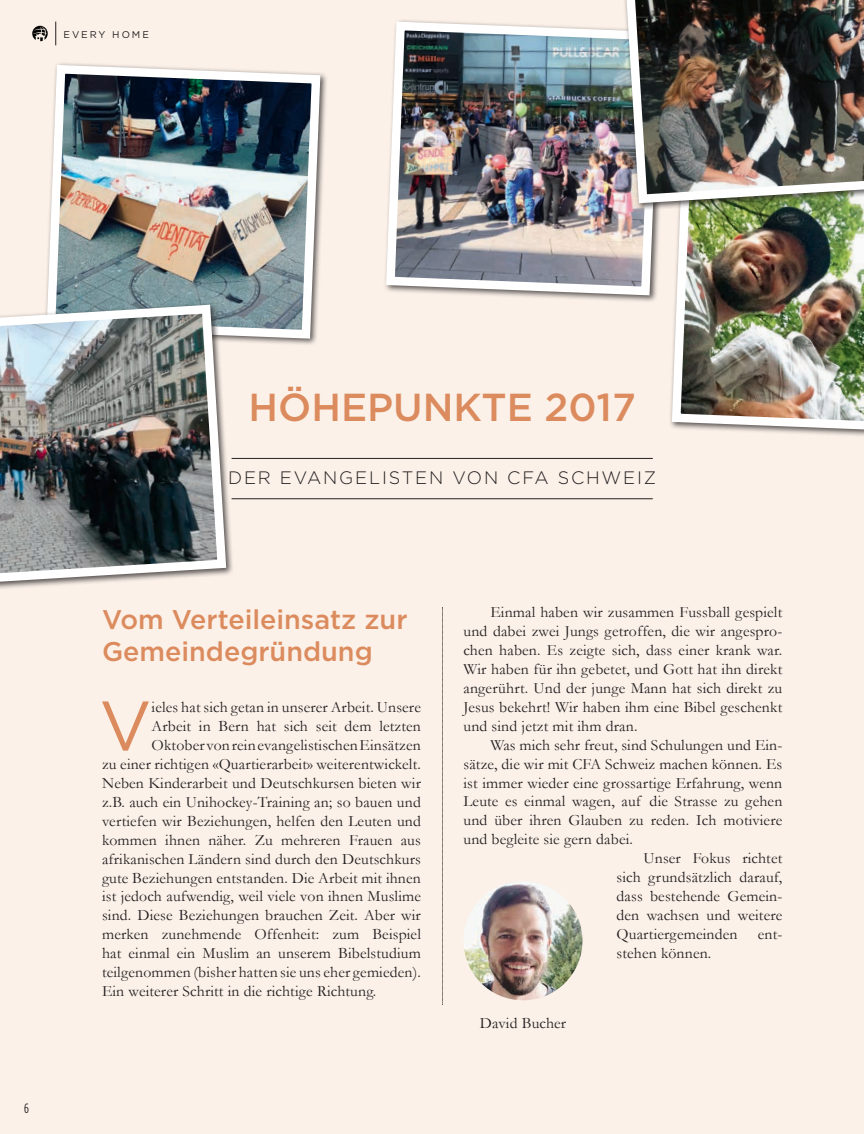
<style>
.page{position:relative;width:864px;height:1134px;background:#fbf1e9}
.page>*{position:absolute;margin:0;border:0;box-sizing:border-box;transform-origin:0 0}
.t1{font:69.75px "Gotham";color:#db8b5d}
.t2{font:500 39px "Gotham";color:#db8b5d}
.t3{font:500 27px/32.4px "Gotham";color:#db8b5d}
.t4{font:300 18px "Gotham";letter-spacing:.1em;color:#231f20}
.t5{font:15.75px/18.9px "Garamond";letter-spacing:.01em;color:#231f20;text-align:justify}
.t6{font:13.5px "Gotham Condensed";color:#231f20}
.t7{font:9.75px "Gotham";letter-spacing:.2em;color:#231f20}
</style>
<div class="page">
<svg style="left:32px;top:26px;width:16px;height:15px"></svg>
<svg style="left:55px;top:22px;width:1px;height:23px"></svg>
<img style="left:385px;top:20px;width:275px;height:280px">
<img style="left:463px;top:881px;width:120px;height:119px;border-radius:60px">
<hr style="left:232px;top:458px;width:421px;height:1px;background:#231f20">
<hr style="left:232px;top:499px;width:421px;height:1px;background:#231f20">
<img style="left:670px;top:211px;width:194px;height:225px">
<img style="left:618px;top:0;width:246px;height:208px">
<img style="left:46px;top:63px;width:279px;height:280px">
<svg style="left:442px;top:607px;width:1px;height:398px"></svg>
<div style="left:0;top:302px;width:234px;height:290px;background:#231f20;opacity:.75"></div>
<img style="left:0;top:300px;width:231px;height:288px">
<p class="t7" style="left:64px;top:28px;width:87px">EVERY HOME</p>
<p class="t6" style="left:24px;top:1101px;width:6px">6</p>
<h2 class="t2" style="left:249px;top:382px;width:389px">HÖHEPUNKTE 2017</h2>
<p class="t4" style="left:228px;top:467px;width:430px">DER EVANGELISTEN VON CFA SCHWEIZ</p>
<h3 class="t3" style="left:102px;top:603px;width:307px">Vom Verteileinsatz zur<br>Gemeindegründung</h3>
<h1 class="t1" style="left:99px;top:681px;width:54px">V</h1>
<p class="t5" style="left:152px;top:698px;width:271px">ieles hat sich getan in unserer Arbeit. Unsere</p>
<p class="t5" style="left:152px;top:717px;width:271px">Arbeit in Bern hat sich seit dem letzten</p>
<p class="t5" style="left:152px;top:735px;width:271px">Oktober von rein evangelistischen Einsätzen</p>
<p class="t5" style="left:102px;top:754px;width:320px">zu einer richtigen «Quartierarbeit» weiterentwickelt.</p>
<p class="t5" style="left:102px;top:773px;width:320px">Neben Kinderarbeit und Deutschkursen bieten wir</p>
<p class="t5" style="left:102px;top:792px;width:320px">z.B. auch ein Unihockey-Training an; so bauen und</p>
<p class="t5" style="left:102px;top:811px;width:320px">vertiefen wir Beziehungen, helfen den Leuten und</p>
<p class="t5" style="left:102px;top:830px;width:320px">kommen ihnen näher. Zu mehreren Frauen aus</p>
<p class="t5" style="left:102px;top:849px;width:320px">afrikanischen Ländern sind durch den Deutschkurs</p>
<p class="t5" style="left:102px;top:868px;width:320px">gute Beziehungen entstanden. Die Arbeit mit ihnen</p>
<p class="t5" style="left:102px;top:887px;width:320px">ist jedoch aufwendig, weil viele von ihnen Muslime</p>
<p class="t5" style="left:102px;top:906px;width:320px">sind. Diese Beziehungen brauchen Zeit. Aber wir</p>
<p class="t5" style="left:102px;top:924px;width:320px">merken zunehmende Offenheit: zum Beispiel</p>
<p class="t5" style="left:102px;top:943px;width:320px">hat einmal ein Muslim an unserem Bibelstudium</p>
<p class="t5" style="left:102px;top:962px;width:320px">teilgenommen (bisher hatten sie uns eher gemieden).</p>
<p class="t5" style="left:102px;top:981px;width:276px">Ein weiterer Schritt in die richtige Richtung.</p>
<p class="t5" style="left:463px;top:603px;width:320px;text-indent:27px">Einmal haben wir zusammen Fussball gespielt und dabei zwei Jungs getroffen, die wir angespro&shy;chen haben. Es zeigte sich, dass einer krank war.<br>Wir haben für ihn gebetet, und Gott hat ihn direkt angerührt. Und der junge Mann hat sich direkt zu Jesus bekehrt! Wir haben ihm eine Bibel geschenkt und sind jetzt mit ihm dran.</p>
<p class="t5" style="left:490px;top:735px;width:293px">Was mich sehr freut, sind Schulungen und Ein-</p>
<p class="t5" style="left:463px;top:754px;width:320px">sätze, die wir mit CFA Schweiz machen können. Es</p>
<p class="t5" style="left:463px;top:773px;width:320px">ist immer wieder eine grossartige Erfahrung, wenn</p>
<p class="t5" style="left:463px;top:792px;width:320px">Leute es einmal wagen, auf die Strasse zu gehen</p>
<p class="t5" style="left:463px;top:811px;width:320px">und über ihren Glauben zu reden. Ich motiviere</p>
<p class="t5" style="left:463px;top:829px;width:171px">und begleite sie gern dabei.</p>
<p class="t5" style="left:644px;top:848px;width:140px">Unser Fokus richtet</p>
<p class="t5" style="left:617px;top:867px;width:167px">sich grundsätzlich darauf,</p>
<p class="t5" style="left:617px;top:886px;width:167px">dass bestehende Gemein-</p>
<p class="t5" style="left:617px;top:905px;width:167px">den wachsen und weitere</p>
<p class="t5" style="left:617px;top:924px;width:123px">Quartiergemeinden</p>
<p class="t5" style="left:758px;top:924px;width:26px">ent-</p>
<p class="t5" style="left:617px;top:943px;width:96px">stehen können.</p>
<p class="t5" style="left:480px;top:1013px;width:88px">David Bucher</p>
</div>
